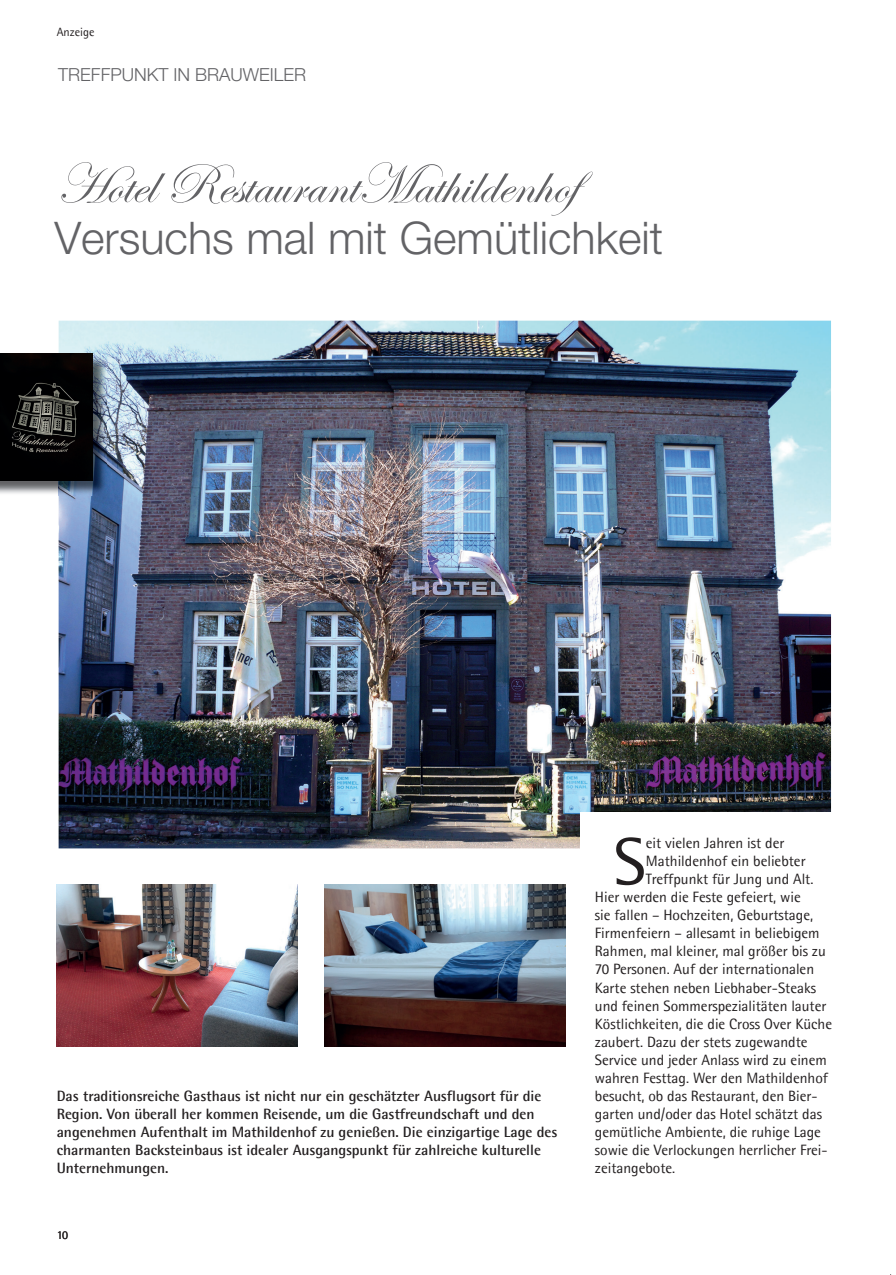
<style>
.page{position:relative;width:896px;height:1275px;background:#fff}
.page>*{position:absolute;margin:0;border:0;box-sizing:border-box;transform-origin:0 0}
.t1{font:67.2px "Agfa Rotis Semisans";color:#231f20}
.t2{font:57px "Edwardian Script ITC";color:#636366}
.t3{font:45px "Helvetica Neue LT 45 Lt";color:#636366}
.t4{font:18px "Helvetica Neue LT 45 Lt";color:#636366}
.t5{font:15px "Agfa Rotis Semisans";color:#231f20}
.t6{font:700 15px/18px "Agfa Rotis Semisans";color:#231f20}
.t7{font:12px "Agfa Rotis Semisans";color:#231f20}
</style>
<div class="page">
<img style="left:59px;top:320px;width:772px;height:528px">
<div style="left:580px;top:812px;width:276px;height:423px;background:#fff"></div>
<img style="left:325px;top:884px;width:240px;height:162px">
<img style="left:57px;top:884px;width:240px;height:162px">
<img style="left:0;top:356px;width:107px;height:139px">
<img style="left:0;top:354px;width:92px;height:127px">
<p class="t7" style="left:57px;top:25px;width:39px">Anzeige</p>
<p class="t4" style="left:58px;top:64px;width:249px">TREFFPUNKT IN BRAUWEILER</p>
<h2 class="t2" style="left:56px;top:153px;width:555px">Hotel RestaurantMathildenhof</h2>
<h3 class="t3" style="left:55px;top:211px;width:610px">Versuchs mal mit Gemütlichkeit</h3>
<p class="t6" style="left:57px;top:1086px;width:502px">Das traditionsreiche Gasthaus ist nicht nur ein geschätzter Ausflugsort für die Region. Von überall her kommen Reisende, um die Gastfreundschaft und den angenehmen Aufenthalt im Mathildenhof zu genießen. Die einzigartige Lage des charmanten Backsteinbaus ist idealer Ausgangspunkt für zahlreiche kulturelle Unternehmungen.</p>
<p class="t7" style="left:57px;top:1227px;width:13px">10</p>
<h1 class="t1" style="left:613px;top:822px;width:34px">S</h1>
<p class="t5" style="left:645px;top:834px;width:140px">eit vielen Jahren ist der</p>
<p class="t5" style="left:645px;top:852px;width:161px">Mathildenhof ein beliebter</p>
<p class="t5" style="left:645px;top:870px;width:169px">Treffpunkt für Jung und Alt.</p>
<p class="t5" style="left:595px;top:888px;width:207px">Hier werden die Feste gefeiert, wie</p>
<p class="t5" style="left:595px;top:906px;width:220px">sie fallen – Hochzeiten, Geburtstage,</p>
<p class="t5" style="left:595px;top:924px;width:226px">Firmenfeiern – allesamt in beliebigem</p>
<p class="t5" style="left:595px;top:942px;width:232px">Rahmen, mal kleiner, mal größer bis zu</p>
<p class="t5" style="left:595px;top:960px;width:221px">70 Personen. Auf der internationalen</p>
<p class="t5" style="left:595px;top:978px;width:222px">Karte stehen neben Liebhaber-Steaks</p>
<p class="t5" style="left:595px;top:996px;width:233px">und feinen Sommerspezialitäten lauter</p>
<p class="t5" style="left:595px;top:1014px;width:239px">Köstlichkeiten, die die Cross Over Küche</p>
<p class="t5" style="left:595px;top:1032px;width:214px">zaubert. Dazu der stets zugewandte</p>
<p class="t5" style="left:595px;top:1050px;width:233px">Service und jeder Anlass wird zu einem</p>
<p class="t5" style="left:595px;top:1068px;width:234px">wahren Festtag. Wer den Mathildenhof</p>
<p class="t5" style="left:595px;top:1086px;width:224px">besucht, ob das Restaurant, den Bier-</p>
<p class="t5" style="left:595px;top:1104px;width:228px">garten und/oder das Hotel schätzt das</p>
<p class="t5" style="left:595px;top:1122px;width:228px">gemütliche Ambiente, die ruhige Lage</p>
<p class="t5" style="left:595px;top:1140px;width:234px">sowie die Verlockungen herrlicher Frei-</p>
<p class="t5" style="left:595px;top:1158px;width:82px">zeitangebote.</p>
</div>
